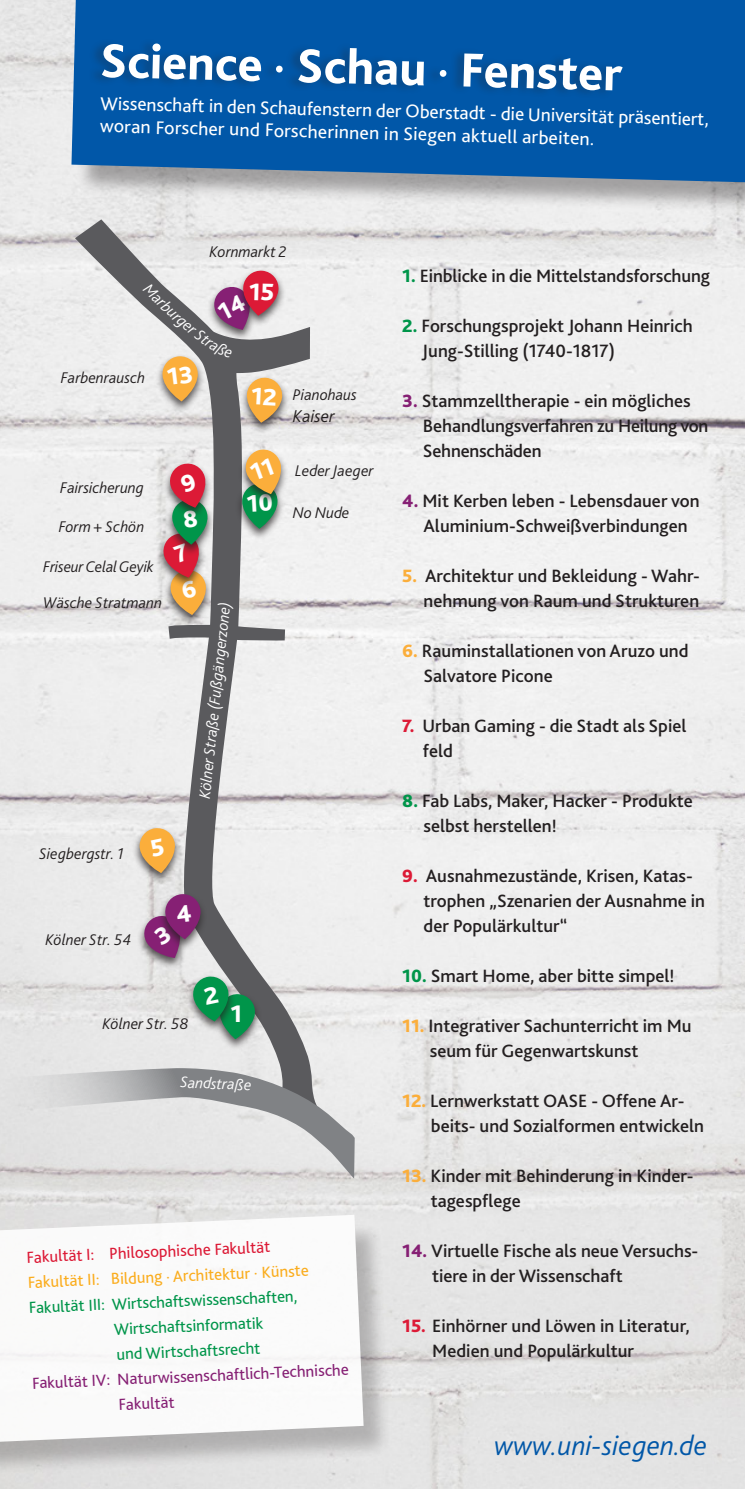
<style>
.page{position:relative;width:745px;height:1489px;background:#fff}
.page>*{position:absolute;margin:0;border:0;box-sizing:border-box;transform-origin:0 0}
.Unterüberschrift___T{font:800 50px "Bliss 2";color:#fff}
.Fließtext{font:italic 300 28.75px "Bliss 2";color:#0157a8}
.t1{font:800 25px "Bliss 2";color:#fff}
.t2{font:19.25px/22px "Bliss 2";color:#fff}
.t3{font:500 18.75px/25px "Bliss 2";color:#231f20}
.t4{font:italic 300 18px "Bliss 2";color:#231f20}
.t5{font:16.75px "Bliss 2";color:#00954a}
.t6{font:16.75px/24.8px "Bliss 2";color:#862074}
.t7{font:16.75px "Bliss 2";color:#faad1e}
.t8{font:16.75px "Bliss 2";color:#dc1a36}
.t9{font:italic 300 16.25px "Bliss 2";color:#231f20}
.t10{font:italic 300 16.25px "Bliss 2";color:#fff}
.s1{font-weight:700}
.s2{font-weight:800;color:#00954a}
.s3{font-weight:800;color:#862074}
.s4{font-weight:800;color:#fbae3b}
.s5{font-weight:800;color:#dc1a36}
</style>
<div class="page">
<img style="left:0;top:0;width:744px;height:1488px">
<svg style="left:59px;top:0;width:292px;height:1063px"></svg>
<svg style="left:0;top:1063px;width:358px;height:125px;background:#cfcfcf"></svg>
<div style="left:212px;top:991px;width:50px;height:60px;background:#231f20;opacity:.75"></div>
<div style="left:186px;top:974px;width:50px;height:59px;background:#231f20;opacity:.75"></div>
<div style="left:136px;top:913px;width:52px;height:56px;background:#231f20;opacity:.75"></div>
<div style="left:158px;top:891px;width:49px;height:60px;background:#231f20;opacity:.75"></div>
<div style="left:132px;top:825px;width:50px;height:60px;background:#231f20;opacity:.75"></div>
<div style="left:156px;top:531px;width:50px;height:58px;background:#231f20;opacity:.75"></div>
<div style="left:239px;top:375px;width:51px;height:60px;background:#231f20;opacity:.75"></div>
<div style="left:235px;top:268px;width:51px;height:59px;background:#efefef"></div>
<div style="left:0;top:1221px;width:392px;height:255px;background:#231f20;opacity:.3"></div>
<svg style="left:0;top:1214px;width:363px;height:229px"></svg>
<div style="left:75px;top:0;width:669px;height:213px;background:#231f20;opacity:.37"></div>
<svg style="left:71px;top:0;width:673px;height:182px;background:#0c5ca8"></svg>
<div style="left:88px;top:37px;width:535px;height:63px;background:#231f20;opacity:.26"></div>
<svg style="left:192px;top:975px;width:63px;height:64px;background:#4c9b74"></svg>
<svg style="left:142px;top:893px;width:59px;height:65px;background:#9d6593"></svg>
<svg style="left:138px;top:827px;width:39px;height:46px;background:#e4b36b"></svg>
<svg style="left:161px;top:447px;width:127px;height:197px"></svg>
<svg style="left:142px;top:270px;width:186px;height:152px"></svg>
<p class="Unterüberschrift___T" style="left:100px;top:31px;width:524px;rotate:1deg">Science <span class="s1">·</span> Schau <span class="s1">·</span> Fenster</p>
<p class="t2" style="left:100px;top:94px;width:610px;rotate:1deg">Wissenschaft in den Schaufenstern der Oberstadt - die Universität präsentiert, woran Forscher und Forscherinnen in Siegen aktuell arbeiten.</p>
<p class="t9" style="left:209px;top:242px;width:79px">Kornmarkt 2</p>
<p class="t9" style="left:61px;top:368px;width:86px">Farbenrausch</p>
<p class="t9" style="left:60px;top:478px;width:85px">Fairsicherung</p>
<p class="t9" style="left:59px;top:516px;width:87px">Form + Schön</p>
<p class="t9" style="left:43px;top:556px;width:112px">Friseur Celal Geyik</p>
<p class="t9" style="left:43px;top:592px;width:120px">Wäsche Stratmann</p>
<p class="t9" style="left:39px;top:843px;width:86px">Siegbergstr. 1</p>
<p class="t10" style="left:194px;top:797px;width:199px;rotate:-84deg">Kölner Straße (Fußgängerzone)</p>
<p class="t9" style="left:46px;top:929px;width:88px">Kölner Str. 54</p>
<p class="t9" style="left:102px;top:1013px;width:87px">Kölner Str. 58</p>
<p class="t1" style="left:230px;top:997px;width:13px">1</p>
<p class="t9" style="left:293px;top:384px;width:65px">Pianohaus</p>
<p class="t4" style="left:293px;top:404px;width:43px">Kaiser</p>
<p class="t9" style="left:295px;top:460px;width:80px">Leder Jaeger</p>
<p class="t9" style="left:293px;top:503px;width:58px">No Nude</p>
<p class="t10" style="left:181px;top:1071px;width:73px;rotate:3deg">Sandstraße</p>
<p class="t8" style="left:26px;top:1247px;width:245px;rotate:-3deg">Fakultät I: Philosophische Fakultät</p>
<p class="t7" style="left:27px;top:1273px;width:282px;rotate:-3deg">Fakultät II: Bildung · Architektur · Künste</p>
<p class="t5" style="left:28px;top:1298px;width:270px;rotate:-3deg">Fakultät III: Wirtschaftswissenschaften,</p>
<p class="t5" style="left:113px;top:1319px;width:151px;rotate:-3deg">Wirtschaftsinformatik</p>
<p class="t5" style="left:116px;top:1344px;width:145px;rotate:-3deg">und Wirtschaftsrecht</p>
<p class="t6" style="left:117px;top:1367px;width:233px;text-indent:-85px;rotate:-3deg">Fakultät IV: Naturwissenschaftlich-Technische<br>Fakultät</p>
<p class="t3" style="left:402px;top:262px;width:309px"><span class="s2">1.</span> Einblicke in die Mittelstandsforschung</p>
<p class="t3" style="left:402px;top:312px;width:292px"><span class="s2">2.</span> Forschungsprojekt Johann Heinrich</p>
<p class="t3" style="left:422px;top:337px;width:194px">Jung-Stilling (1740-1817)</p>
<p class="t3" style="left:422px;top:387px;width:287px;text-indent:-21px"><span class="s3">3.</span> Stammzelltherapie - ein mögliches<br>Behandlungsverfahren zu Heilung von<br>Sehnenschäden</p>
<p class="t3" style="left:402px;top:487px;width:299px;text-align:center"><span class="s3">4.</span> Mit Kerben leben - Lebensdauer von<br>Aluminium-Schweißverbindungen</p>
<p class="t3" style="left:402px;top:562px;width:299px;text-align:right"><span class="s4">5.</span> Architektur und Bekleidung - Wahr&shy;nehmung von Raum und Strukturen</p>
<p class="t3" style="left:423px;top:637px;width:266px;text-indent:-21px"><span class="s4">6.</span> Rauminstallationen von Aruzo und<br>Salvatore Picone</p>
<p class="t3" style="left:422px;top:712px;width:265px;text-indent:-21px"><span class="s5">7.</span> Urban Gaming - die Stadt als Spiel feld</p>
<p class="t3" style="left:423px;top:787px;width:271px;text-indent:-21px"><span class="s2">8.</span> Fab Labs, Maker, Hacker - Produkte selbst herstellen!</p>
<p class="t3" style="left:423px;top:862px;width:283px;text-indent:-21px"><span class="s5">9.</span> Ausnahmezustände, Krisen, Katas&shy;trophen „Szenarien der Ausnahme in der Populärkultur“</p>
<p class="t3" style="left:402px;top:962px;width:273px"><span class="s2">10.</span> Smart Home, aber bitte simpel!</p>
<p class="t3" style="left:429px;top:1012px;width:263px;text-indent:-27px"><span class="s4">11.</span> Integrativer Sachunterricht im Mu seum für Gegenwartskunst</p>
<p class="t3" style="left:430px;top:1087px;width:274px;text-indent:-29px"><span class="s4">12.</span> Lernwerkstatt OASE - Offene Ar&shy;beits- und Sozialformen entwickeln</p>
<p class="t3" style="left:430px;top:1162px;width:264px;text-indent:-28px"><span class="s4">13.</span> Kinder mit Behinderung in Kinder&shy;tagespflege</p>
<p class="t3" style="left:432px;top:1237px;width:267px;text-indent:-30px"><span class="s3">14.</span> Virtuelle Fische als neue Versuchs&shy;tiere in der Wissenschaft</p>
<p class="t3" style="left:432px;top:1312px;width:259px;text-indent:-30px"><span class="s5">15.</span> Einhörner und Löwen in Literatur,<br>Medien und Populärkultur</p>
<p class="Fließtext" style="left:493px;top:1427px;width:214px">www.uni-siegen.de</p>
</div>
